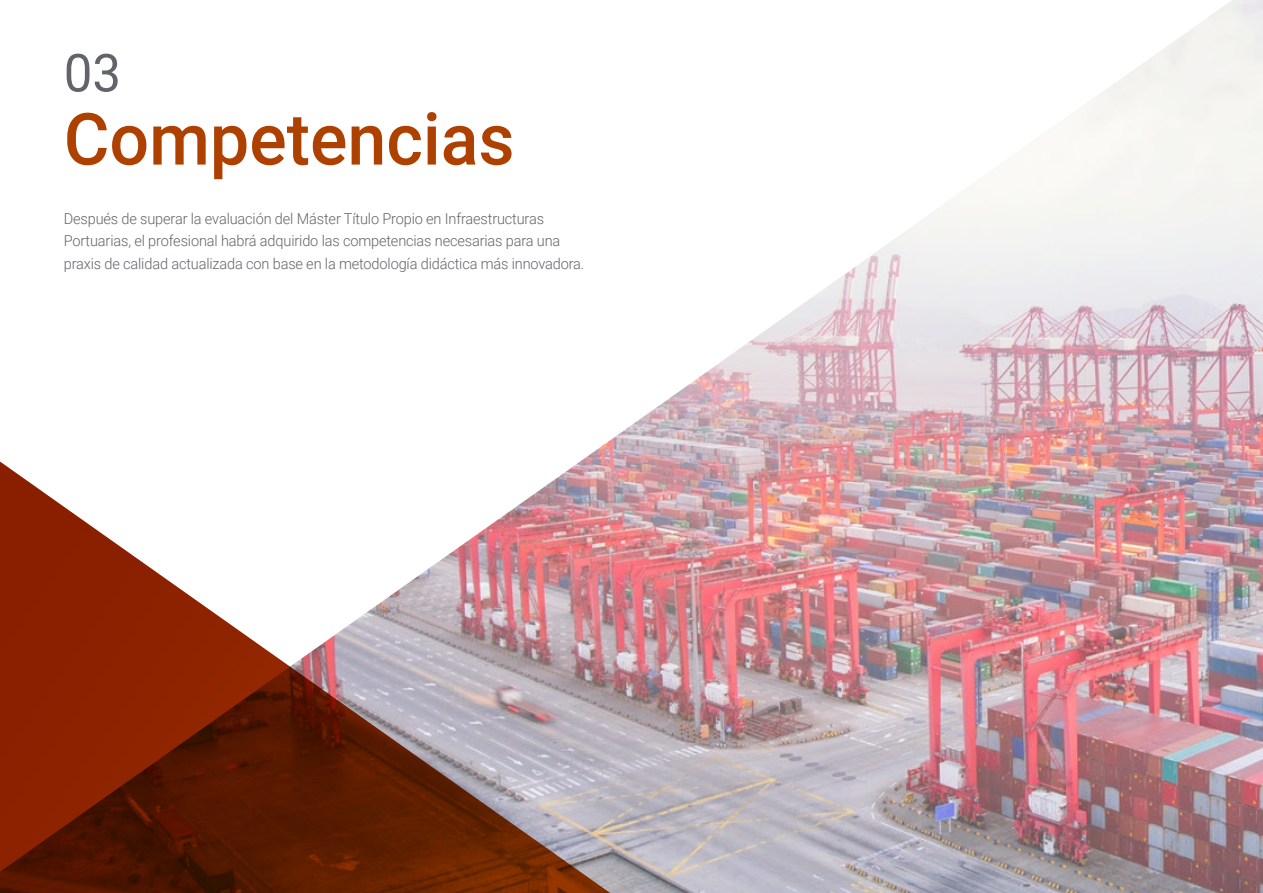
<style>
.page{position:relative;width:1263px;height:893px;background:#fff}
.page>*{position:absolute;margin:0;border:0;box-sizing:border-box;transform-origin:0 0}
.t1{font:500 72px "Roboto";color:#ae4000}
.t2{font:52.5px "Roboto";color:#61646a}
.t3{font:300 15px/22.5px "Roboto";letter-spacing:-.01em;color:#61646a}
</style>
<div class="page">
<img style="left:602px;top:0;width:661px;height:893px">
<svg style="left:0;top:446px;width:640px;height:447px"></svg>
<h2 class="t2" style="left:64px;top:36px;width:59px">03</h2>
<h1 class="t1" style="left:64px;top:89px;width:452px">Competencias</h1>
<p class="t3" style="left:64px;top:207px;width:522px">Después de superar la evaluación del Máster Título Propio en Infraestructuras<br>Portuarias, el profesional habrá adquirido las competencias necesarias para una praxis de calidad actualizada con base en la metodología didáctica más innovadora.</p>
</div>
